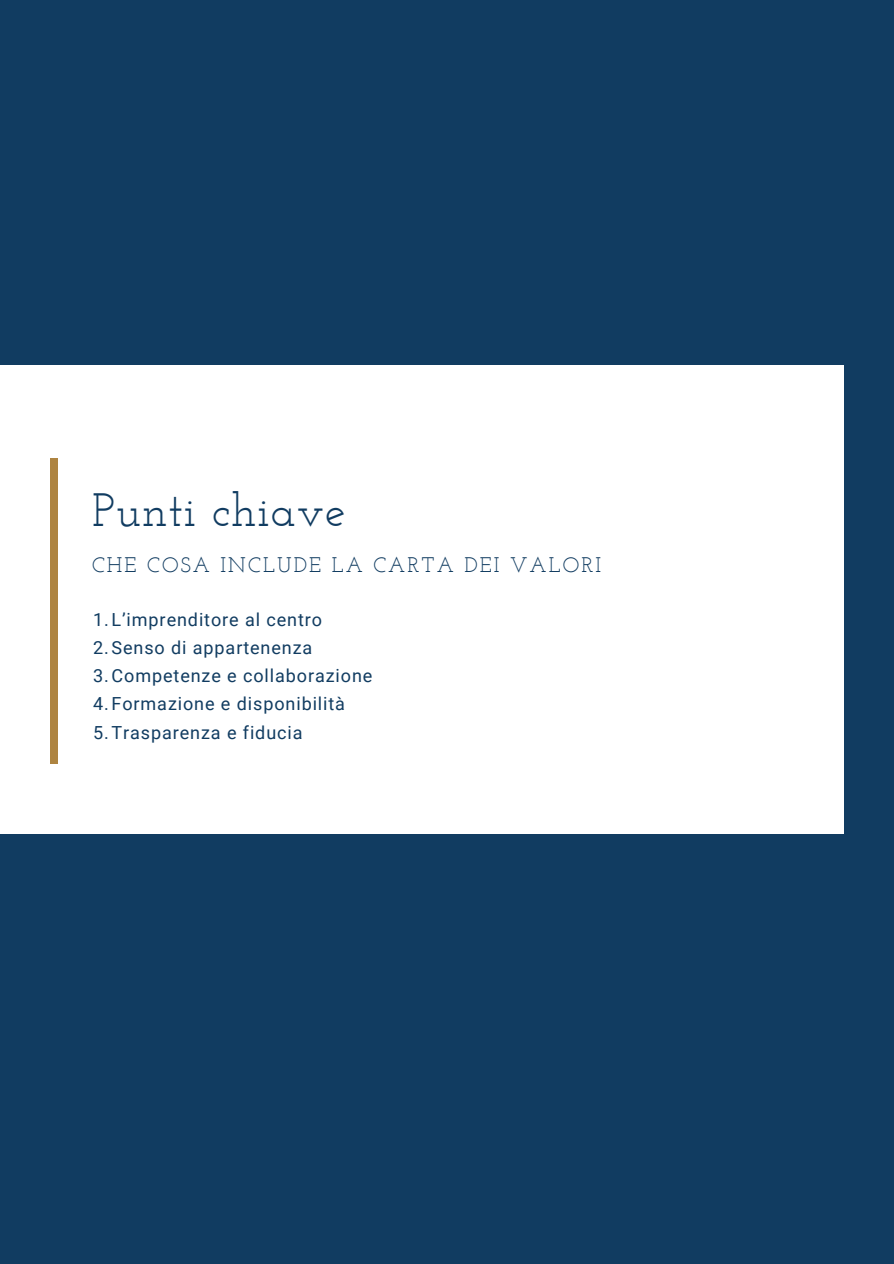
<style>
.page{position:relative;width:894px;height:1264px;background:#fff}
.page>*{position:absolute;margin:0;border:0;box-sizing:border-box;transform-origin:0 0}
.t1{font:46.5px "Josefin Slab";letter-spacing:.02em;color:#113c61}
.t2{font:21px "Josefin Slab";letter-spacing:.1em;color:#113c61}
.t3{font:18px "Roboto";letter-spacing:.05em;color:#113c61}
</style>
<div class="page">
<div style="left:0;top:0;width:893px;height:1263px;background:#113c61"></div>
<div style="left:0;top:365px;width:843px;height:468px;background:#fff"></div>
<div style="left:50px;top:458px;width:8px;height:305px;background:#ae8441"></div>
<p class="t1" style="left:92px;top:491px;width:255px">Punti chiave</p>
<p class="t2" style="left:92px;top:556px;width:510px">CHE COSA INCLUDE LA CARTA DEI VALORI</p>
<p class="t3" style="left:93px;top:609px;width:230px">1.L’imprenditore al centro</p>
<p class="t3" style="left:93px;top:637px;width:221px">2.Senso di appartenenza</p>
<p class="t3" style="left:93px;top:665px;width:281px">3.Competenze e collaborazione</p>
<p class="t3" style="left:93px;top:693px;width:253px">4.Formazione e disponibilità</p>
<p class="t3" style="left:93px;top:722px;width:211px">5.Trasparenza e fiducia</p>
</div>
